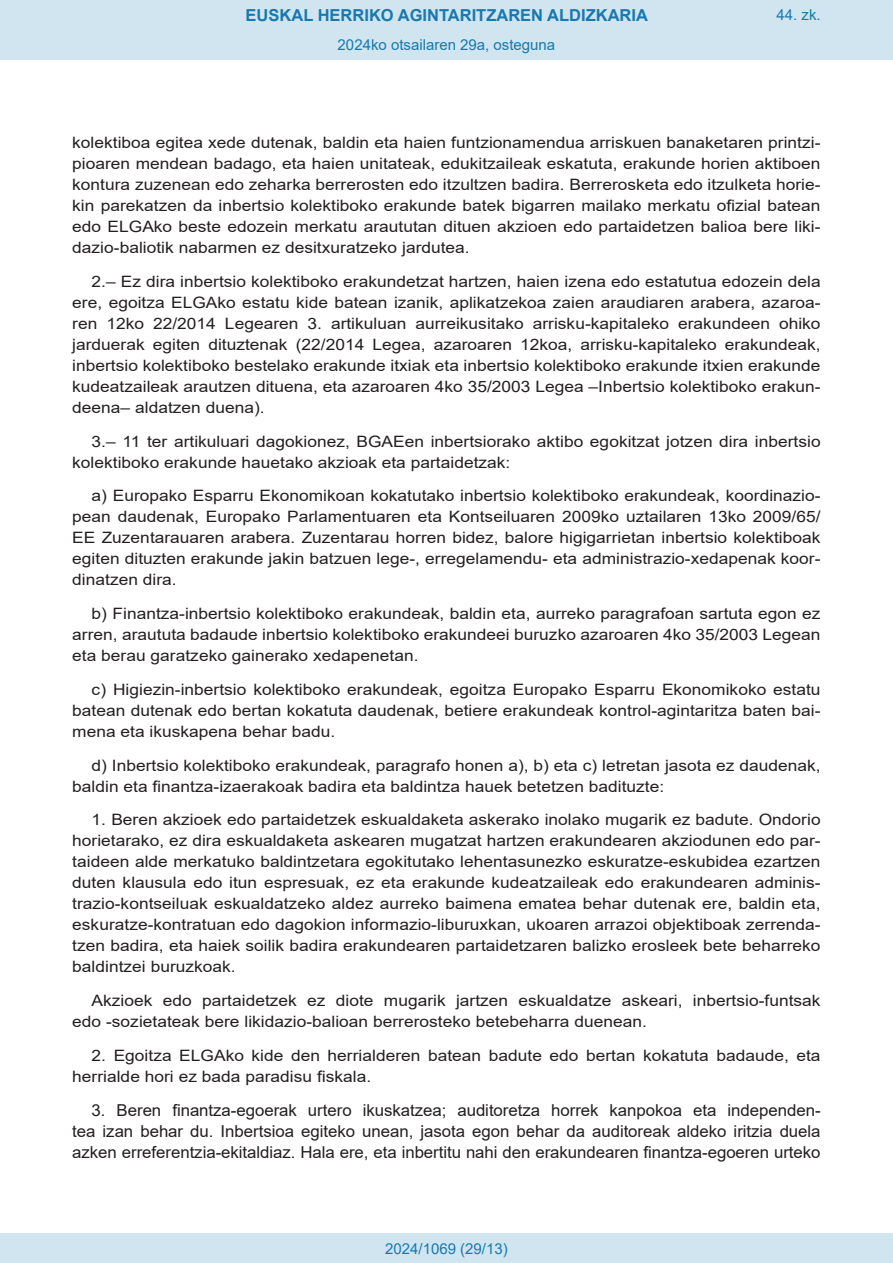
<style>
.page{position:relative;width:893px;height:1263px;background:#fff}
.page>*{position:absolute;margin:0;border:0;box-sizing:border-box;transform-origin:0 0}
.BOPVDetalle{font:16.5px/21px "Arial";letter-spacing:-.005em;color:#231f20;text-align:justify}
.t1{font:700 16.5px "Arial";color:#1879ad}
.BOPVDetalle-2{font:15.6px/21px "Arial";color:#231f20;text-align:justify;scale:1.11 1}
.Paginacion_Centro{font:15px "Arial";color:#1879ad}
</style>
<div class="page">
<div style="left:0;top:0;width:893px;height:60px;background:#d0e5f0"></div>
<div style="left:0;top:1233px;width:893px;height:30px;background:#d0e5f0"></div>
<p class="t1" style="left:246px;top:3px;width:404px">EUSKAL HERRIKO AGINTARITZAREN ALDIZKARIA</p>
<p class="Paginacion_Centro" style="left:338px;top:35px;width:219px">2024ko otsailaren 29a, osteguna</p>
<p class="Paginacion_Centro" style="left:776px;top:5px;width:46px">44. zk.</p>
<p class="BOPVDetalle-2" style="left:72px;top:132px;width:676px">kolektiboa egitea xede dutenak, baldin eta haien funtzionamendua arriskuen banaketaren printzi&shy;pioaren mendean badago, eta haien unitateak, edukitzaileak eskatuta, erakunde horien aktiboen kontura zuzenean edo zeharka berrerosten edo itzultzen badira. Berrerosketa edo itzulketa horie&shy;kin parekatzen da inbertsio kolektiboko erakunde batek bigarren mailako merkatu ofizial batean edo ELGAko beste edozein merkatu araututan dituen akzioen edo partaidetzen balioa bere liki&shy;dazio-baliotik nabarmen ez desitxuratzeko jardutea.</p>
<p class="BOPVDetalle-2" style="left:72px;top:271px;width:676px;text-indent:19px">2.– Ez dira inbertsio kolektiboko erakundetzat hartzen, haien izena edo estatutua edozein dela ere, egoitza ELGAko estatu kide batean izanik, aplikatzekoa zaien araudiaren arabera, azaroa&shy;ren 12ko 22/2014 Legearen 3. artikuluan aurreikusitako arrisku-kapitaleko erakundeen ohiko jarduerak egiten dituztenak (22/2014 Legea, azaroaren 12koa, arrisku-kapitaleko erakundeak, inbertsio kolektiboko bestelako erakunde itxiak eta inbertsio kolektiboko erakunde itxien erakunde kudeatzaileak arautzen dituena, eta azaroaren 4ko 35/2003 Legea –Inbertsio kolektiboko erakun&shy;deena– aldatzen duena).</p>
<p class="BOPVDetalle-2" style="left:72px;top:431px;width:676px;text-indent:19px">3.– 11 ter artikuluari dagokionez, BGAEen inbertsiorako aktibo egokitzat jotzen dira inbertsio kolektiboko erakunde hauetako akzioak eta partaidetzak:</p>
<p class="BOPVDetalle-2" style="left:72px;top:485px;width:676px;text-indent:19px">a) Europako Esparru Ekonomikoan kokatutako inbertsio kolektiboko erakundeak, koordinazio&shy;pean daudenak, Europako Parlamentuaren eta Kontseiluaren 2009ko uztailaren 13ko 2009/65/ EE Zuzentarauaren arabera. Zuzentarau horren bidez, balore higigarrietan inbertsio kolektiboak egiten dituzten erakunde jakin batzuen lege-, erregelamendu- eta administrazio-xedapenak koor&shy;dinatzen dira.</p>
<p class="BOPVDetalle-2" style="left:72px;top:603px;width:676px;text-indent:19px">b) Finantza-inbertsio kolektiboko erakundeak, baldin eta, aurreko paragrafoan sartuta egon ez arren, araututa badaude inbertsio kolektiboko erakundeei buruzko azaroaren 4ko 35/2003 Legean eta berau garatzeko gainerako xedapenetan.</p>
<p class="BOPVDetalle-2" style="left:72px;top:679px;width:676px;text-indent:19px">c) Higiezin-inbertsio kolektiboko erakundeak, egoitza Europako Esparru Ekonomikoko estatu batean dutenak edo bertan kokatuta daudenak, betiere erakundeak kontrol-agintaritza baten bai&shy;mena eta ikuskapena behar badu.</p>
<p class="BOPVDetalle-2" style="left:72px;top:755px;width:676px;text-indent:19px">d) Inbertsio kolektiboko erakundeak, paragrafo honen a), b) eta c) letretan jasota ez daudenak, baldin eta finantza-izaerakoak badira eta baldintza hauek betetzen badituzte:</p>
<p class="BOPVDetalle-2" style="left:72px;top:809px;width:676px;text-indent:19px">1. Beren akzioek edo partaidetzek eskualdaketa askerako inolako mugarik ez badute. Ondorio horietarako, ez dira eskualdaketa askearen mugatzat hartzen erakundearen akziodunen edo par&shy;taideen alde merkatuko baldintzetara egokitutako lehentasunezko eskuratze-eskubidea ezartzen duten klausula edo itun espresuak, ez eta erakunde kudeatzaileak edo erakundearen adminis&shy;trazio-kontseiluak eskualdatzeko aldez aurreko baimena ematea behar dutenak ere, baldin eta, eskuratze-kontratuan edo dagokion informazio-liburuxkan, ukoaren arrazoi objektiboak zerrenda&shy;tzen badira, eta haiek soilik badira erakundearen partaidetzaren balizko erosleek bete beharreko baldintzei buruzkoak.</p>
<p class="BOPVDetalle-2" style="left:72px;top:990px;width:676px;text-indent:19px">Akzioek edo partaidetzek ez diote mugarik jartzen eskualdatze askeari, inbertsio-funtsak edo -sozietateak bere likidazio-balioan berrerosteko betebeharra duenean.</p>
<p class="BOPVDetalle-2" style="left:72px;top:1045px;width:676px;text-indent:19px">2. Egoitza ELGAko kide den herrialderen batean badute edo bertan kokatuta badaude, eta herrialde hori ez bada paradisu fiskala.</p>
<p class="BOPVDetalle" style="left:72px;top:1099px;width:750px;text-indent:19px">3. Beren finantza-egoerak urtero ikuskatzea; auditoretza horrek kanpokoa eta independen&shy;tea izan behar du. Inbertsioa egiteko unean, jasota egon behar da auditoreak aldeko iritzia duela azken erreferentzia-ekitaldiaz. Hala ere, eta inbertitu nahi den erakundearen finantza-egoeren urteko</p>
<p class="Paginacion_Centro" style="left:385px;top:1238px;width:124px">2024/1069 (29/13)</p>
</div>
